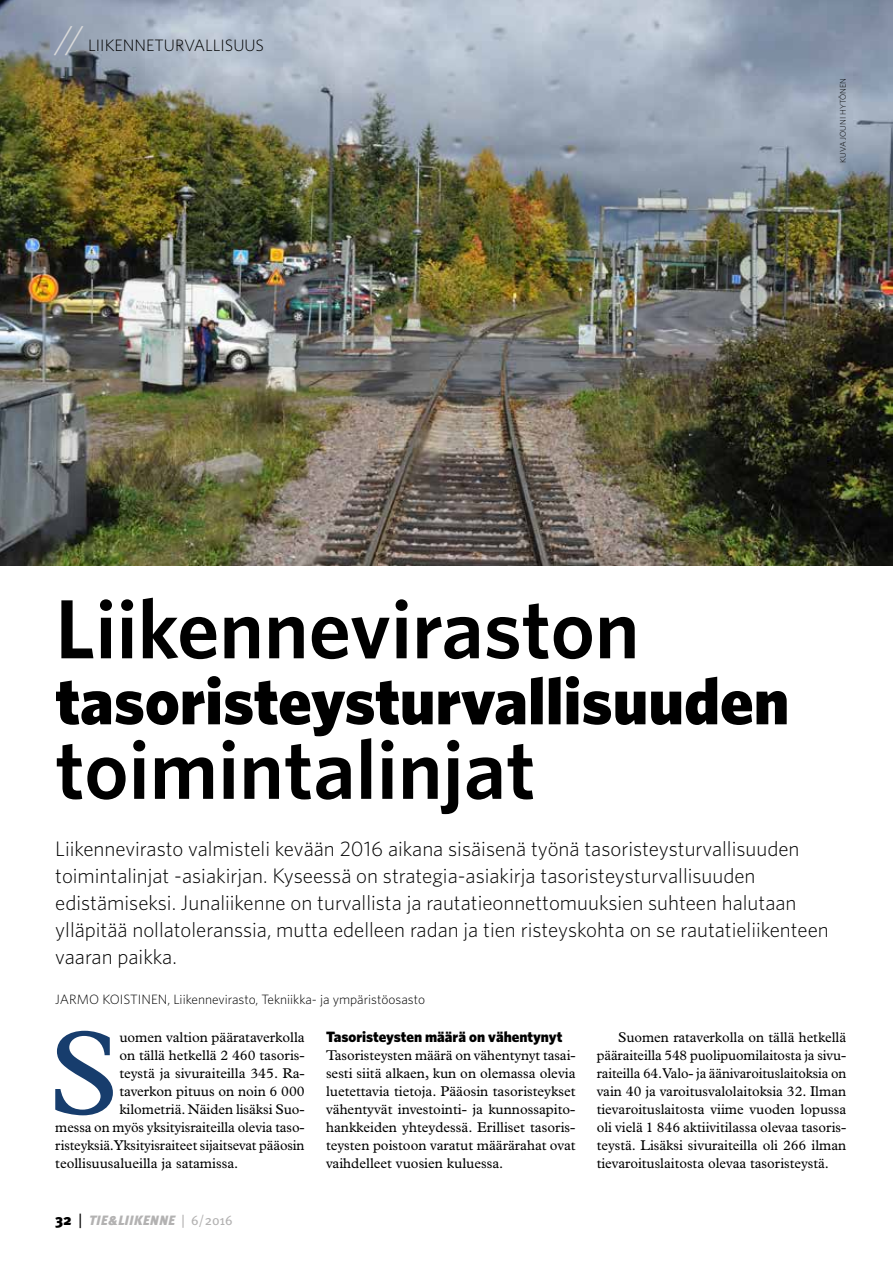
<style>
.page{position:relative;width:893px;height:1263px;background:#fff}
.page>*{position:absolute;margin:0;border:0;box-sizing:border-box;transform-origin:0 0}
.t1{font:119.85px "Plantin";color:#173d6d}
.t2{font:600 84px "Whitney";color:#000}
.t3{font:900 66px "Whitney";color:#000}
.t4{font:300 21px/27px "Whitney";color:#000}
.t5{font:300 16.5px "Whitney";color:#000}
.t6{font:900 15px "Whitney";color:#000}
.t7{font:14.25px/18px "Plantin";color:#000;text-align:justify}
.t8{font:300 13.5px "Whitney";color:#000}
.t9{font:italic 900 13.5px "Meta Plus";color:#b3b2b2}
.t10{font:300 8.25px "Whitney";color:#000}
.s1{font-size:36px;color:#dadada}
.s2{font-family:"Meta";font-style:normal;font-size:15px;color:#000}
.s3{font-family:"Meta";font-weight:400;font-style:normal;font-size:15px;color:#000}
.s4{font-family:"Meta";font-weight:400;font-style:normal}
</style>
<div class="page">
<img style="left:0;top:0;width:893px;height:566px">
<p class="t5" style="left:55px;top:36px;width:210px"><span class="s1">//</span> LIIKENNETURVALLISUUS</p>
<p class="t10" style="left:838px;top:163px;width:87px;rotate:-90deg">KUVA JOUNI HYTÖNEN</p>
<h2 class="t2" style="left:55px;top:578px;width:586px">Liikenneviraston</h2>
<h3 class="t3" style="left:55px;top:661px;width:736px">tasoristeysturvallisuuden</h3>
<h2 class="t2" style="left:55px;top:719px;width:482px">toimintalinjat</h2>
<p class="t4" style="left:55px;top:834px;width:775px">Liikennevirasto valmisteli kevään 2016 aikana sisäisenä työnä tasoristeysturvallisuuden toimintalinjat -asiakirjan. Kyseessä on strategia-asiakirja tasoristeysturvallisuuden edistämiseksi. Junaliikenne on turvallista ja rautatieonnettomuuksien suhteen halutaan ylläpitää nollatoleranssia, mutta edelleen radan ja tien risteyskohta on se rautatieliikenteen vaaran paikka.</p>
<p class="t8" style="left:55px;top:991px;width:371px">JARMO KOISTINEN, Liikennevirasto, Tekniikka- ja ympäristöosasto</p>
<h1 class="t1" style="left:48px;top:1005px;width:73px">S</h1>
<p class="t7" style="left:119px;top:1028px;width:187px">uomen valtion päärataverkolla</p>
<p class="t7" style="left:119px;top:1046px;width:187px">on tällä hetkellä 2 460 tasoris-</p>
<p class="t7" style="left:119px;top:1064px;width:187px">teystä ja sivuraiteilla 345. Ra-</p>
<p class="t7" style="left:119px;top:1082px;width:187px">taverkon pituus on noin 6 000</p>
<p class="t7" style="left:119px;top:1100px;width:187px">kilometriä. Näiden lisäksi Suo-</p>
<p class="t7" style="left:55px;top:1118px;width:251px">messa on myös yksityisraiteilla olevia taso-</p>
<p class="t7" style="left:55px;top:1136px;width:251px">risteyksiä. Yksityisraiteet sijaitsevat pääosin</p>
<p class="t7" style="left:55px;top:1154px;width:185px">teollisuusalueilla ja satamissa.</p>
<p class="t9" style="left:55px;top:1212px;width:179px"><span class="s2">32</span> <span class="s3">|</span> TIE&amp;LIIKENNE <span class="s4">| 6/2016</span></p>
<p class="t6" style="left:326px;top:1028px;width:238px">Tasoristeysten määrä on vähentynyt</p>
<p class="t7" style="left:326px;top:1046px;width:251px">Tasoristeysten määrä on vähentynyt tasai&shy;sesti siitä alkaen, kun on olemassa olevia luetettavia tietoja. Pääosin tasoristeykset vähentyvät investointi- ja kunnossapito&shy;hankkeiden yhteydessä. Erilliset tasoris&shy;teysten poistoon varatut määrärahat ovat vaihdelleet vuosien kuluessa.</p>
<p class="t7" style="left:597px;top:1028px;width:251px;text-indent:21px">Suomen rataverkolla on tällä hetkellä pääraiteilla 548 puolipuomilaitosta ja sivu&shy;raiteilla 64. Valo- ja äänivaroituslaitoksia on vain 40 ja varoitusvalolaitoksia 32. Ilman tievaroituslaitosta viime vuoden lopussa oli vielä 1 846 aktiivitilassa olevaa tasoris&shy;teystä. Lisäksi sivuraiteilla oli 266 ilman tievaroituslaitosta olevaa tasoristeystä.</p>
</div>
